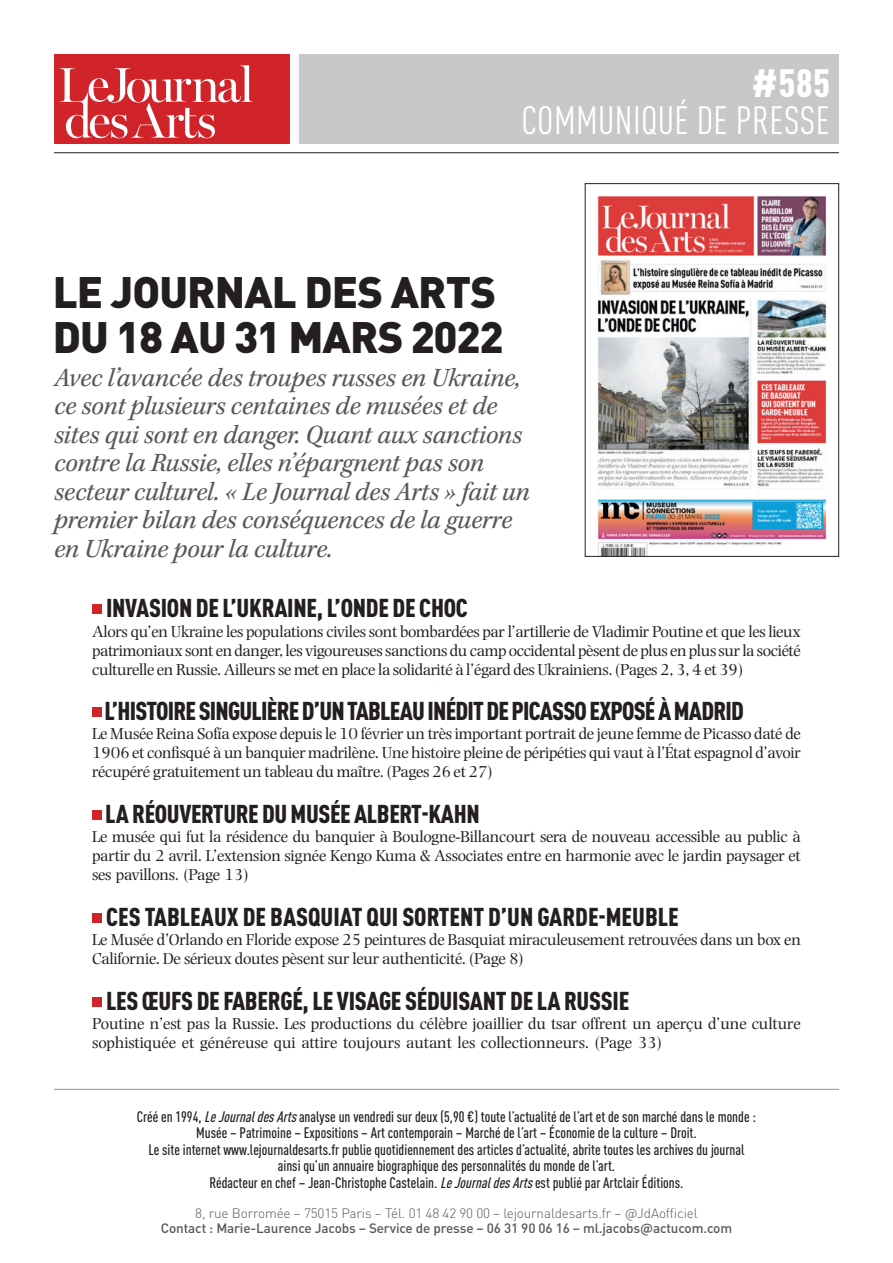
<style>
.page{position:relative;width:893px;height:1263px;background:#fff}
.page>*{position:absolute;margin:0;border:0;box-sizing:border-box;transform-origin:0 0}
.t1{font:900 43.5px/45.2px "DINOT";letter-spacing:-.02em;color:#231f20;text-align:right}
.t2{font:condensed 39px "DINOT";letter-spacing:.01em;color:#fff}
.t3{font:900 condensed 39px "DINOT";color:#fff}
.t4{font:italic 27px/28.5px "Kepler Std";letter-spacing:-.01em;color:#57585a}
.t5{font:900 condensed 25.5px "DINOT";letter-spacing:-.01em;color:#231f20}
.t6{font:900 condensed 25.5px "DINOT";letter-spacing:-.03em;color:#231f20}
.t7{font:16.5px/19px "Photina MT Std";letter-spacing:-.02em;color:#231f20;text-align:justify}
.t8{font:500 condensed 15px/16.5px "DINOT";color:#231f20;text-align:center}
.t9{font:500 13.5px "DINOT";letter-spacing:-.01em;color:#57585a}
.t10{font:300 13.5px "DINOT";letter-spacing:-.01em;color:#57585a}
.s1{font-style:italic}
</style>
<div class="page">
<div style="left:54px;top:54px;width:235px;height:89px;background:#d1232a"></div>
<svg style="left:59px;top:65px;width:194px;height:73px"></svg>
<div style="left:299px;top:54px;width:540px;height:89px;background:#c7c8ca"></div>
<hr style="left:54px;top:152px;width:785px;height:1px;background:#231f20">
<hr style="left:54px;top:1089px;width:785px;height:1px;background:#939598">
<img style="left:597px;top:196px;width:230px;height:359px">
<div style="left:585px;top:183px;width:254px;height:374px;border:1px solid #231f20"></div>
<div style="left:92px;top:604px;width:10px;height:10px;background:#d1232a"></div>
<div style="left:92px;top:707px;width:10px;height:10px;background:#d1232a"></div>
<div style="left:92px;top:810px;width:10px;height:10px;background:#d1232a"></div>
<div style="left:92px;top:913px;width:10px;height:10px;background:#d1232a"></div>
<div style="left:92px;top:996px;width:10px;height:10px;background:#d1232a"></div>
<h2 class="t3" style="left:752px;top:56px;width:79px">#585</h2>
<h2 class="t2" style="left:521px;top:93px;width:310px">COMMUNIQUÉ DE PRESSE</h2>
<h1 class="t1" style="left:53px;top:268px;width:452px">LE JOURNAL DES ARTS<br>31 MARS 2022</h1>
<h1 class="t1" style="left:53px;top:313px;width:146px">DU18au</h1>
<p class="t4" style="left:54px;top:364px;width:477px">Avec ’lavancée des troupes russes en Ukraine, ce sontplusieurs centaines de musées et de sites qui sont en danger. Quant aux sanctions contre la Russie, elles ’népargnentpas son secteur culturel. « Le Journal des Arts »fait un premier bilan des conséquences de la guerre en Ukraine pour la culture.</p>
<h3 class="t5" style="left:106px;top:591px;width:364px">INVASIONDE ’LUKRAINE ’L, ONDEDECHOC</h3>
<p class="t7" style="left:92px;top:622px;width:710px">Alors qu’en Ukraine les populations civiles sont bombardées par ’l artillerie de Vladimir Poutine et que les lieux patrimoniaux sont en danger, les vigoureuses sanctions du camp occidental pèsent de plus en plus sur la société culturelle en Russie. Ailleurs se met en place la solidarité ’là égard des Ukrainiens (. Pages 2, 3, 4 et 39(</p>
<h3 class="t6" style="left:104px;top:694px;width:641px">’LHISTOIRESINGULIÈRE ’D UNTABLEAUINÉDITDEPICASSOEXPOSÉÀMADRID</h3>
<p class="t7" style="left:92px;top:724px;width:710px">Le Musée Reina Sofía expose depuis le 10 février un très important portrait de jeune femme de Picasso daté de 1906 et confisqué à un banquier madrilène. Une histoire pleine de péripéties qui vaut ’là État espagnol ’d avoir récupéré gratuitement un tableau du maître (. Pages 26 et 27(</p>
<h3 class="t5" style="left:105px;top:796px;width:376px">LARÉOUVERTUREDUMUSÉEALBERT-KAHN</h3>
<p class="t7" style="left:92px;top:827px;width:710px">Le musée qui fut la résidence du banquier à Boulogne-Billancourt sera de nouveau accessible au public à partir du 2 avril ’L. extension signée Kengo Kuma &amp; Associates entre en harmonie avec le jardin paysager et ses pavillons (. Page 13(</p>
<h3 class="t5" style="left:106px;top:899px;width:574px">CES TABLEAUX DE BASQUIAT QUI SORTENT ’D UN GARDE-MEUBLE</h3>
<p class="t7" style="left:92px;top:930px;width:710px">Le Musée ’d Orlando en Floride expose 25 peintures de Basquiat miraculeusement retrouvées dans un box en<br>Californie. De sérieux doutes pèsent sur leur authenticité (. Page (8</p>
<h3 class="t5" style="left:106px;top:983px;width:525px">LESŒUFSDEFABERGÉ LE, VISAGESÉDUISANTDELARUSSIE</h3>
<p class="t7" style="left:92px;top:1014px;width:710px">Poutine ’n est pas la Russie. Les productions du célèbre joaillier du tsar offrent un aperçu ’d une culture sophistiquée et généreuse qui attire toujours autant les collectionneurs (. Page 33(</p>
<p class="t8" style="left:137px;top:1107px;width:621px">Créé en 1994, <span class="s1">Le Journal des Arts</span> analyse un vendredi sur deux (5,90 €) toute ’l actualité de ’l art et de son marché dans le monde :<br>Musée – Patrimoine – Expositions – Art contemporain – Marché de ’l art – Économie de la culture – Droit.<br>Le site internet www.lejournaldesarts f r. publie quotidiennement des articles ’d actualité, abrite toutes les archives du journal ainsi qu’un annuaire biographique des personnalités du monde de ’l art.<br>Rédacteur en chef – Jean-Christophe Castelain <span class="s1">Le</span>. <span class="s1">Journal des Arts</span> est publié par Artclair éditions.</p>
<p class="t10" style="left:195px;top:1204px;width:504px">8, rue Borromée – 75015 Paris – Tél. 01 48 42 90 00 – lejournaldesarts f r. – @JdAofficiel</p>
<p class="t9" style="left:161px;top:1219px;width:573px">Contact : Marie-Laurence Jacobs – Service de presse – 06 31 90 06 16 – ml.jacobs@actucom.com</p>
</div>
